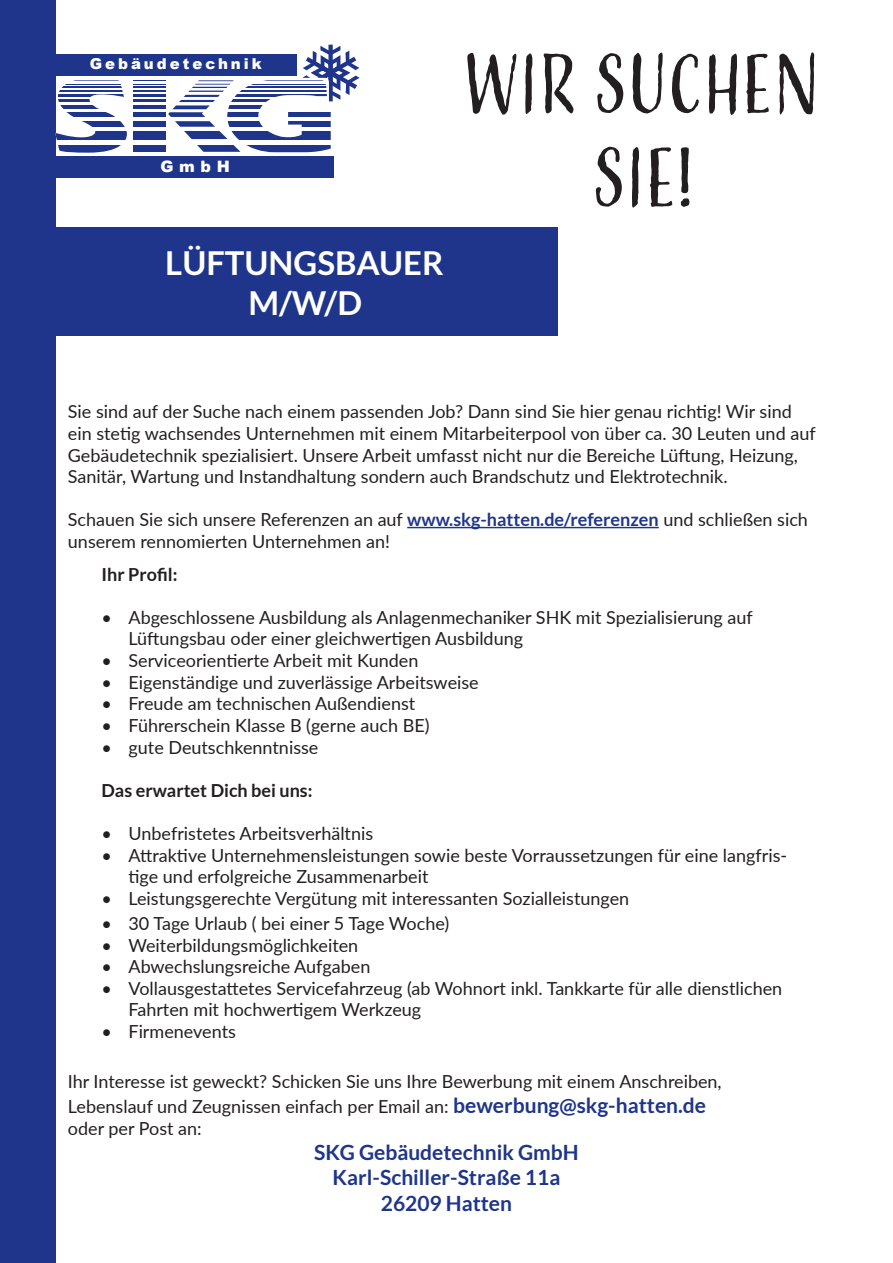
<style>
.page{position:relative;width:893px;height:1263px;background:#fff}
.page>*{position:absolute;margin:0;border:0;box-sizing:border-box;transform-origin:0 0}
.t1{font:78px/93.6px "Adorn Condensed Sans";letter-spacing:-.015em;color:#231f20;text-align:center}
.t2{font:700 33px/40.5px "Lato";color:#fff;text-align:center}
.t3{font:700 21px/25.2px "Lato";color:#1e358b;text-align:center}
.t4{font:18px/21.6px "Lato";color:#231f20}
.t5{font:700 18px "Lato";color:#231f20}
.t6{font:900 15.75px "Arial";color:#fff}
.t7{font:900 15px "Arial";letter-spacing:.2em;color:#fff}
.s1{font-weight:700;color:#1e358b}
.s2{font-weight:700;font-size:21px;color:#1e358b}
</style>
<div class="page">
<div style="left:0;top:0;width:55px;height:1263px;background:#1e358b"></div>
<div style="left:0;top:227px;width:557px;height:109px;background:#1e358b"></div>
<div style="left:55px;top:54px;width:242px;height:22px;background:#1e358b"></div>
<div style="left:55px;top:156px;width:278px;height:22px;background:#1e358b"></div>
<div style="left:134px;top:145px;width:32px;height:7px;background:#1e358b"></div>
<div style="left:134px;top:131px;width:32px;height:8px;background:#1e358b"></div>
<div style="left:134px;top:121px;width:32px;height:6px;background:#1e358b"></div>
<div style="left:134px;top:112px;width:32px;height:5px;background:#1e358b"></div>
<hr style="left:134px;top:105px;width:32px;height:4px;background:#1e358b">
<hr style="left:134px;top:100px;width:32px;height:2px;background:#1e358b">
<hr style="left:134px;top:95px;width:32px;height:2px;background:#1e358b">
<hr style="left:134px;top:91px;width:32px;height:1px;background:#1e358b">
<hr style="left:134px;top:87px;width:32px;height:1px;background:#1e358b">
<hr style="left:134px;top:84px;width:32px;height:1px;background:#1e358b">
<hr style="left:134px;top:80px;width:32px;height:1px;background:#1e358b">
<svg style="left:168px;top:45px;width:192px;height:108px"></svg>
<svg style="left:227px;top:145px;width:104px;height:7px"></svg>
<svg style="left:227px;top:131px;width:104px;height:8px"></svg>
<svg style="left:227px;top:121px;width:104px;height:6px"></svg>
<svg style="left:227px;top:112px;width:104px;height:5px"></svg>
<svg style="left:227px;top:105px;width:104px;height:4px"></svg>
<hr style="left:227px;top:100px;width:104px;height:2px;background:#1e358b">
<hr style="left:227px;top:95px;width:104px;height:2px;background:#1e358b">
<hr style="left:227px;top:91px;width:104px;height:1px;background:#1e358b">
<hr style="left:227px;top:87px;width:104px;height:1px;background:#1e358b">
<hr style="left:227px;top:84px;width:104px;height:1px;background:#1e358b">
<hr style="left:227px;top:80px;width:104px;height:1px;background:#1e358b">
<svg style="left:55px;top:76px;width:71px;height:69px"></svg>
<svg style="left:55px;top:145px;width:66px;height:8px"></svg>
<svg style="left:55px;top:131px;width:72px;height:8px"></svg>
<svg style="left:55px;top:121px;width:71px;height:6px"></svg>
<svg style="left:55px;top:112px;width:71px;height:5px"></svg>
<svg style="left:55px;top:105px;width:71px;height:4px"></svg>
<hr style="left:54px;top:100px;width:73px;height:2px;background:#1e358b">
<hr style="left:54px;top:95px;width:73px;height:2px;background:#1e358b">
<hr style="left:54px;top:91px;width:73px;height:1px;background:#1e358b">
<hr style="left:54px;top:87px;width:73px;height:1px;background:#1e358b">
<hr style="left:54px;top:84px;width:73px;height:1px;background:#1e358b">
<hr style="left:54px;top:80px;width:73px;height:1px;background:#1e358b">
<hr style="left:407px;top:527px;width:252px;height:1px;background:#1e358b">
<p class="t7" style="left:90px;top:53px;width:173px">Gebäudetechnik</p>
<p class="t6" style="left:161px;top:155px;width:71px">GmbH</p>
<h2 class="t2" style="left:165px;top:242px;width:280px">LÜFTUNGSBAUER<br>M/W/D</h2>
<h1 class="t1" style="left:464px;top:42px;width:358px">WIR SUCHEN<br>SIE!</h1>
<p class="t4" style="left:68px;top:400px;width:749px">Sie sind auf der Suche nach einem passenden Job? Dann sind Sie hier genau richtig! Wir sind ein stetig wachsendes Unternehmen mit einem Mitarbeiterpool von über ca. 30 Leuten und auf Gebäudetechnik spezialisiert. Unsere Arbeit umfasst nicht nur die Bereiche Lüftung, Heizung, Sanitär, Wartung und Instandhaltung sondern auch Brandschutz und Elektrotechnik.</p>
<p class="t4" style="left:68px;top:508px;width:742px">Schauen Sie sich unsere Referenzen an auf <span class="s1">www.skg-hatten.de/referenzen</span> und schließen sich unserem rennomierten Unternehmen an!</p>
<p class="t5" style="left:102px;top:564px;width:77px">Ihr Profil:</p>
<p class="t4" style="left:129px;top:606px;width:626px;text-indent:-27px">• Abgeschlossene Ausbildung als Anlagenmechaniker SHK mit Spezialisierung auf<br>Lüftungsbau oder einer gleichwertigen Ausbildung</p>
<p class="t4" style="left:102px;top:649px;width:318px">• Serviceorientierte Arbeit mit Kunden</p>
<p class="t4" style="left:102px;top:671px;width:379px">• Eigenständige und zuverlässige Arbeitsweise</p>
<p class="t4" style="left:102px;top:692px;width:315px">• Freude am technischen Außendienst</p>
<p class="t4" style="left:102px;top:714px;width:330px">• Führerschein Klasse B (gerne auch BE)</p>
<p class="t4" style="left:102px;top:735px;width:218px">• gute Deutschkenntnisse</p>
<p class="t5" style="left:102px;top:780px;width:213px">Das erwartet Dich bei uns:</p>
<p class="t4" style="left:102px;top:822px;width:273px">• Unbefristetes Arbeitsverhältnis</p>
<p class="t4" style="left:129px;top:843px;width:660px;text-indent:-27px">• Attraktive Unternehmensleistungen sowie beste Vorraussetzungen für eine langfris&shy;tige und erfolgreiche Zusammenarbeit</p>
<p class="t4" style="left:102px;top:887px;width:529px">• Leistungsgerechte Vergütung mit interessanten Sozialleistungen</p>
<p class="t4" style="left:102px;top:912px;width:349px">• 30 Tage Urlaub ( bei einer 5 Tage Woche)</p>
<p class="t4" style="left:102px;top:933px;width:258px">• Weiterbildungsmöglichkeiten</p>
<p class="t4" style="left:102px;top:955px;width:270px">• Abwechslungsreiche Aufgaben</p>
<p class="t4" style="left:129px;top:977px;width:655px;text-indent:-27px">• Vollausgestattetes Servicefahrzeug (ab Wohnort inkl. Tankkarte für alle dienstlichen<br>Fahrten mit hochwertigem Werkzeug</p>
<p class="t4" style="left:102px;top:1020px;width:136px">• Firmenevents</p>
<p class="t4" style="left:68px;top:1068px;width:655px;line-height:25.2px">Ihr Interesse ist geweckt? Schicken Sie uns Ihre Bewerbung mit einem Anschreiben,<br>Lebenslauf und Zeugnissen einfach per Email an: <span class="s2">bewerbung@skg-hatten.de</span></p>
<p class="t4" style="left:68px;top:1117px;width:135px">oder per Post an:</p>
<p class="t3" style="left:314px;top:1139px;width:266px">SKG Gebäudetechnik GmbH<br>Karl-Schiller-Straße 11a<br>26209 Hatten</p>
</div>
